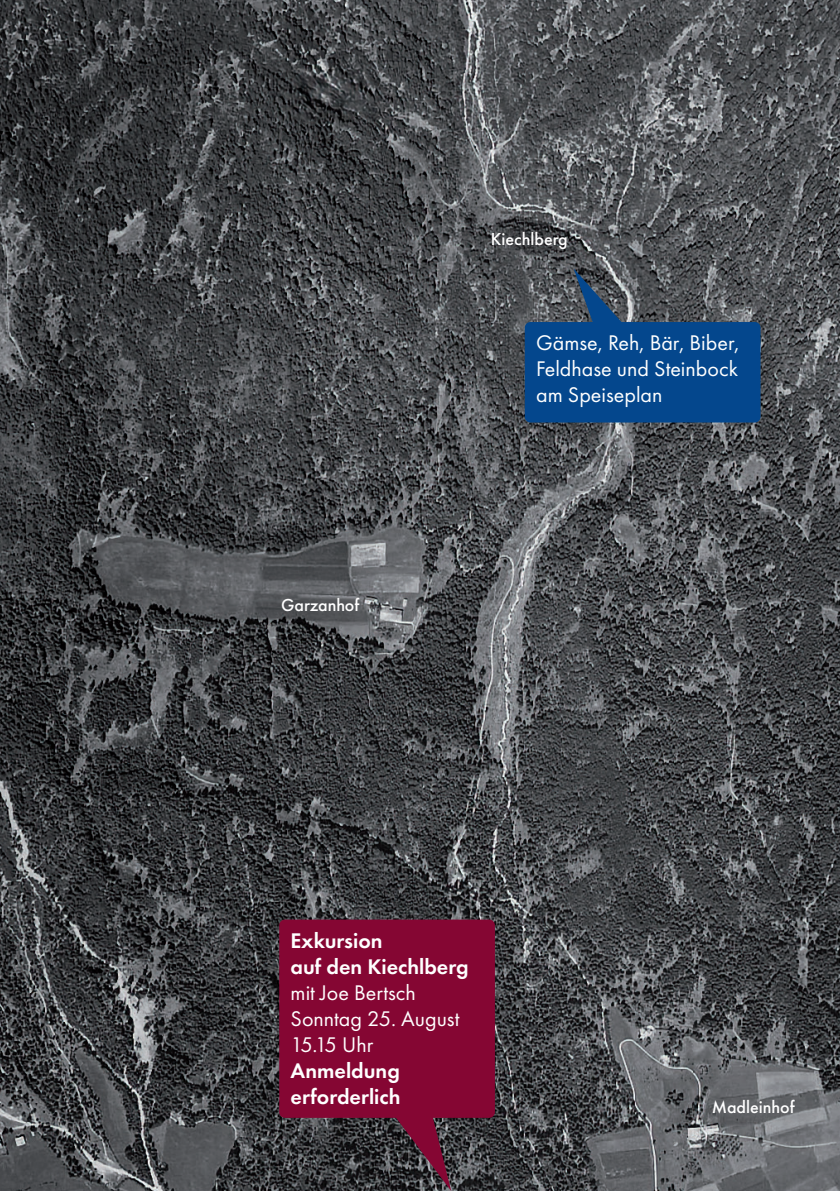
<style>
.page{position:relative;width:840px;height:1191px;background:#fff}
.page>*{position:absolute;margin:0;border:0;box-sizing:border-box;transform-origin:0 0}
.t1{font:22px/26px "Futura PT";color:#fff;text-align:justify}
.t2{font:600 22px/26px "Futura PT";color:#fff}
.t3{font:500 18px "Futura PT";color:#fff}
</style>
<div class="page">
<img style="left:0;top:0;width:839px;height:1191px">
<div style="left:524px;top:322px;width:236px;height:100px;background:#04478d;border-radius:6px"></div>
<div style="left:279px;top:919px;width:215px;height:198px;background:#850633;border-radius:6px"></div>
<svg style="left:573px;top:268px;width:50px;height:54px"></svg>
<svg style="left:391px;top:1117px;width:60px;height:74px"></svg>
<p class="t3" style="left:281px;top:594px;width:80px">Garzanhof</p>
<p class="t3" style="left:490px;top:228px;width:78px">Kiechlberg</p>
<p class="t1" style="left:536px;top:330px;width:205px">Gämse, Reh, Bär, Biber, Feldhase und Steinbock am Speiseplan</p>
<p class="t2" style="left:290px;top:927px;width:179px">Exkursion<br>auf den Kiechlberg</p>
<p class="t1" style="left:290px;top:979px;width:170px;text-align:left">mit Joe Bertsch<br>Sonntag 25. August<br>15.15 Uhr</p>
<p class="t2" style="left:290px;top:1057px;width:111px">Anmeldung erforderlich</p>
<p class="t3" style="left:711px;top:1096px;width:84px">Madleinhof</p>
</div>
